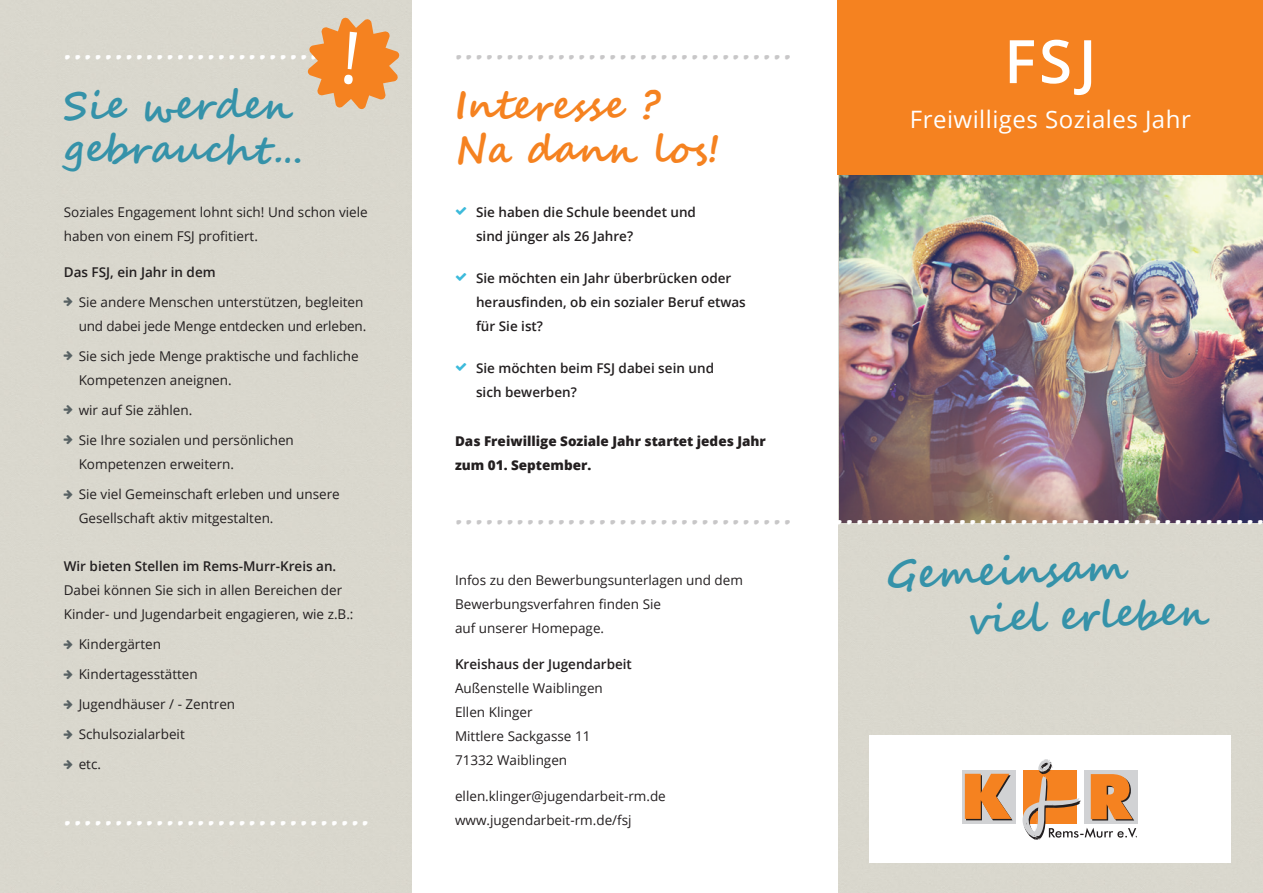
<style>
.page{position:relative;width:1263px;height:893px;background:#d9d7cd}
.page>*{position:absolute;margin:0;border:0;box-sizing:border-box;transform-origin:0 0}
.t1{font:600 60px "Open Sans";color:#fff}
.t2{font:700 39px "Segoe Script";color:#3592a9}
.t3{font:700 39px "Segoe Script";color:#f58220}
.t4{font:700 31.5px "Segoe Script";color:#fff}
.t5{font:700 31.5px "Segoe Script";color:#c8c7c8}
.t6{font:24px "Open Sans";letter-spacing:.02em;color:#fff}
.t7{font:13.5px/24px "Open Sans";color:#231f20}
.t8{font:600 13.5px "Open Sans";color:#231f20}
.t9{font:800 13.5px/24px "Open Sans";color:#231f20}
</style>
<div class="page">
<div style="left:412px;top:0;width:426px;height:893px;background:#fff"></div>
<div style="left:870px;top:736px;width:361px;height:127px;background:#fff"></div>
<svg style="left:962px;top:771px;width:53px;height:53px"></svg>
<svg style="left:965px;top:774px;width:47px;height:46px;background:#df8f4b"></svg>
<svg style="left:1022px;top:759px;width:115px;height:81px"></svg>
<img style="left:840px;top:174px;width:423px;height:349px">
<div style="left:838px;top:0;width:425px;height:174px;background:#f58220"></div>
<svg style="left:64px;top:298px;width:8px;height:9px"></svg>
<svg style="left:64px;top:352px;width:8px;height:9px"></svg>
<svg style="left:64px;top:406px;width:8px;height:9px"></svg>
<svg style="left:64px;top:436px;width:8px;height:9px"></svg>
<svg style="left:64px;top:490px;width:8px;height:9px"></svg>
<svg style="left:64px;top:640px;width:8px;height:9px"></svg>
<svg style="left:64px;top:670px;width:8px;height:9px"></svg>
<svg style="left:64px;top:700px;width:8px;height:9px"></svg>
<svg style="left:64px;top:730px;width:8px;height:9px"></svg>
<svg style="left:64px;top:760px;width:8px;height:9px"></svg>
<div style="left:305px;top:15px;width:97px;height:97px;background:#d9d7cd"></div>
<p class="t1" style="left:1004px;top:20px;width:94px">FSJ</p>
<p class="t6" style="left:910px;top:103px;width:282px">Freiwilliges Soziales Jahr</p>
<p class="t4" style="left:64px;top:23px;width:307px">..............................</p>
<p class="t5" style="left:455px;top:23px;width:338px">.................................</p>
<p class="t2" style="left:64px;top:74px;width:231px">Sie werden</p>
<p class="t2" style="left:64px;top:118px;width:242px">gebraucht…</p>
<p class="t7" style="left:64px;top:200px;width:305px">Soziales Engagement lohnt sich! Und schon viele haben von einem FSJ profitiert.</p>
<p class="t8" style="left:64px;top:263px;width:153px">Das FSJ, ein Jahr in dem</p>
<p class="t7" style="left:79px;top:290px;width:289px">Sie andere Menschen unterstützen, begleiten und dabei jede Menge entdecken und erleben.</p>
<p class="t7" style="left:79px;top:344px;width:281px">Sie sich jede Menge praktische und fachliche<br>Kompetenzen aneignen.</p>
<p class="t7" style="left:79px;top:398px;width:115px">wir auf Sie zählen.</p>
<p class="t7" style="left:79px;top:428px;width:217px">Sie Ihre sozialen und persönlichen</p>
<p class="t7" style="left:79px;top:452px;width:157px">Kompetenzen erweitern.</p>
<p class="t7" style="left:79px;top:482px;width:263px">Sie viel Gemeinschaft erleben und unsere<br>Gesellschaft aktiv mitgestalten.</p>
<p class="t8" style="left:64px;top:557px;width:274px">Wir bieten Stellen im Rems-Murr-Kreis an.</p>
<p class="t7" style="left:64px;top:578px;width:291px">Dabei können Sie sich in allen Bereichen der<br>Kinder- und Jugendarbeit engagieren, wie z.B.:</p>
<p class="t7" style="left:79px;top:632px;width:84px">Kindergärten</p>
<p class="t7" style="left:79px;top:662px;width:121px">Kindertagesstätten</p>
<p class="t7" style="left:79px;top:692px;width:158px">Jugendhäuser / - Zentren</p>
<p class="t7" style="left:79px;top:722px;width:108px">Schulsozialarbeit</p>
<p class="t7" style="left:79px;top:752px;width:24px">etc.</p>
<p class="t3" style="left:455px;top:74px;width:207px">Interesse ?</p>
<p class="t3" style="left:455px;top:118px;width:267px">Na dann los!</p>
<p class="t8" style="left:476px;top:203px;width:222px">Sie haben die Schule beendet und</p>
<p class="t8" style="left:476px;top:227px;width:159px">sind jünger als 26 Jahre?</p>
<p class="t8" style="left:476px;top:269px;width:257px">Sie möchten ein Jahr überbrücken oder</p>
<p class="t8" style="left:476px;top:293px;width:271px">herausfinden, ob ein sozialer Beruf etwas</p>
<p class="t8" style="left:476px;top:317px;width:69px">für Sie ist?</p>
<p class="t8" style="left:476px;top:359px;width:240px">Sie möchten beim FSJ dabei sein und</p>
<p class="t8" style="left:476px;top:383px;width:102px">sich bewerben?</p>
<p class="t9" style="left:455px;top:429px;width:312px">Das Freiwillige Soziale Jahr startet jedes Jahr zum 01. September.</p>
<p class="t5" style="left:455px;top:489px;width:338px">.................................</p>
<p class="t4" style="left:836px;top:489px;width:430px">..........................................</p>
<p class="t2" style="left:885px;top:544px;width:241px;rotate:-2deg">Gemeinsam</p>
<p class="t2" style="left:965px;top:588px;width:245px;rotate:-2deg">viel erleben</p>
<p class="t7" style="left:455px;top:568px;width:289px">Infos zu den Bewerbungsunterlagen und dem</p>
<p class="t7" style="left:455px;top:592px;width:208px">Bewerbungsverfahren finden Sie</p>
<p class="t7" style="left:455px;top:616px;width:151px">auf unserer Homepage.</p>
<p class="t8" style="left:455px;top:655px;width:178px">Kreishaus der Jugendarbeit</p>
<p class="t7" style="left:455px;top:676px;width:149px">Außenstelle Waiblingen</p>
<p class="t7" style="left:455px;top:700px;width:79px">Ellen Klinger</p>
<p class="t7" style="left:455px;top:724px;width:137px">Mittlere Sackgasse 11</p>
<p class="t7" style="left:455px;top:748px;width:114px">71332 Waiblingen</p>
<p class="t7" style="left:455px;top:784px;width:212px">ellen.klinger@jugendarbeit-rm.de</p>
<p class="t7" style="left:455px;top:808px;width:178px">www.jugendarbeit-rm.de/fsj</p>
<p class="t4" style="left:64px;top:789px;width:307px">..............................</p>
</div>
